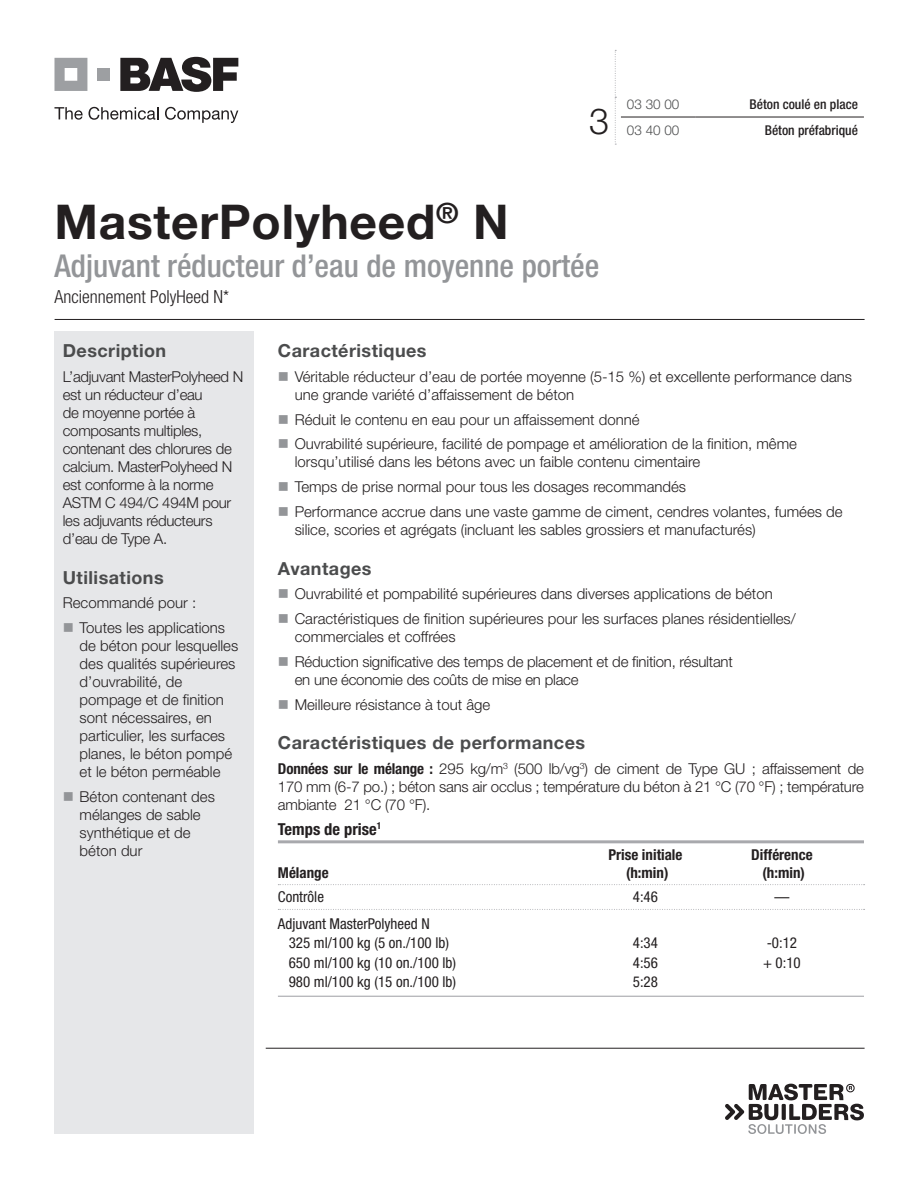
<style>
.page{position:relative;width:918px;height:1188px;background:#fff}
.page>*{position:absolute;margin:0;border:0;box-sizing:border-box;transform-origin:0 0}
.Product_Name{font:700 48px "Helvetica Neue LT Std";letter-spacing:.015em;color:#231f20}
.Large_Numbers_-_Left{font:300 36px "Helvetica Neue LT Std";color:#231f20}
.Gray_Descriptor_Subh{font:500 condensed 31.5px "Helvetica Neue LT Std";color:#939598}
.Section_Header{font:700 18px "Helvetica Neue LT Std";letter-spacing:.025em;color:#4b4c4d}
.Former_Name{font:300 condensed 18px "Helvetica Neue LT Std";color:#231f20}
.Table_Title{font:700 condensed 16.5px "Helvetica Neue LT Std";color:#231f20}
.Main_Bullet{font:300 15px/18px "Helvetica Neue LT Std";color:#231f20}
.Pg__1_Left_Column_Bo{font:300 15px/18px "Helvetica Neue LT Std";letter-spacing:-.02em;color:#231f20}
.Body_with_BOLD_INTRO{font:300 15px/18px "Helvetica Neue LT Std";letter-spacing:-.01em;color:#231f20;text-align:justify}
.Table_Bottom_Line{font:condensed 15px/19.5px "Helvetica Neue LT Std";color:#231f20}
.Table_Top_Line_BOLD{font:700 condensed 15px "Helvetica Neue LT Std";color:#231f20}
.Body{font:300 15px "Helvetica Neue LT Std";color:#231f20}
.Table_Body{font:condensed 15px "Helvetica Neue LT Std";color:#231f20}
.Bold_Description_-_R{font:500 condensed 13.5px "Helvetica Neue LT Std";color:#231f20}
.Middle_Numbers_-_Gra{font:300 13.5px "Helvetica Neue LT Std";color:#4b4c4d}
.s1{font-weight:700;font-stretch:condensed}
</style>
<div class="page">
<svg style="left:54px;top:107px;width:29px;height:13px"></svg>
<svg style="left:89px;top:107px;width:69px;height:13px"></svg>
<svg style="left:165px;top:107px;width:73px;height:16px"></svg>
<svg style="left:120px;top:57px;width:118px;height:35px"></svg>
<svg style="left:55px;top:58px;width:32px;height:33px"></svg>
<div style="left:98px;top:68px;width:12px;height:13px;background:#9d9fa2"></div>
<hr style="left:55px;top:319px;width:810px;height:1px;background:#231f20">
<div style="left:54px;top:331px;width:200px;height:803px;background:#e6e7e9"></div>
<svg style="left:725px;top:1084px;width:139px;height:50px"></svg>
<hr style="left:266px;top:1048px;width:599px;height:1px;background:#231f20">
<hr style="left:278px;top:840px;width:586px;height:3px;background:#a8a9ad">
<svg style="left:278px;top:884px;width:587px;height:1px"></svg>
<svg style="left:278px;top:909px;width:587px;height:1px"></svg>
<hr style="left:278px;top:996px;width:586px;height:1px;background:#a8a9ad">
<svg style="left:615px;top:50px;width:1px;height:95px"></svg>
<hr style="left:621px;top:117px;width:74px;height:1px;background:#231f20">
<hr style="left:695px;top:117px;width:169px;height:1px;background:#231f20">
<p class="Large_Numbers_-_Left" style="left:589px;top:99px;width:22px">3</p>
<p class="Middle_Numbers_-_Gra" style="left:627px;top:96px;width:54px">03 30 00</p>
<p class="Bold_Description_-_R" style="left:750px;top:96px;width:110px">Béton coulé en place</p>
<p class="Middle_Numbers_-_Gra" style="left:627px;top:121px;width:54px">03 40 00</p>
<p class="Bold_Description_-_R" style="left:765px;top:122px;width:95px">Béton préfabriqué</p>
<p class="Product_Name" style="left:55px;top:192px;width:456px">MasterPolyheed<sup>®</sup> N</p>
<p class="Gray_Descriptor_Subh" style="left:55px;top:247px;width:546px">Adjuvant réducteur d’eau de moyenne portée</p>
<p class="Former_Name" style="left:55px;top:286px;width:176px">Anciennement PolyHeed N*</p>
<p class="Section_Header" style="left:63px;top:339px;width:105px">Description</p>
<p class="Pg__1_Left_Column_Bo" style="left:63px;top:367px;width:182px">L’adjuvant MasterPolyheed N est un réducteur d’eau<br>de moyenne portée à composants multiples, contenant des chlorures de calcium. MasterPolyheed N est conforme à la norme<br>ASTM C 494/C 494M pour les adjuvants réducteurs d’eau de Type A.</p>
<p class="Section_Header" style="left:63px;top:566px;width:102px">Utilisations</p>
<p class="Body" style="left:63px;top:594px;width:135px">Recommandé pour :</p>
<p class="Main_Bullet" style="left:80px;top:618px;width:160px">Toutes les applications de béton pour lesquelles des qualités supérieures d’ouvrabilité, de pompage et de finition sont nécessaires, en particulier, les surfaces planes, le béton pompé et le béton perméable</p>
<p class="Main_Bullet" style="left:80px;top:787px;width:137px">Béton contenant des mélanges de sable synthétique et de béton dur</p>
<p class="Section_Header" style="left:278px;top:339px;width:150px">Caractéristiques</p>
<p class="Main_Bullet" style="left:295px;top:367px;width:559px">Véritable réducteur d’eau de portée moyenne (5-15 %) et excellente performance dans une grande variété d’affaissement de béton</p>
<p class="Main_Bullet" style="left:295px;top:410px;width:347px">Réduit le contenu en eau pour un affaissement donné</p>
<p class="Main_Bullet" style="left:295px;top:435px;width:504px">Ouvrabilité supérieure, facilité de pompage et amélioration de la finition, même lorsqu’utilisé dans les bétons avec un faible contenu cimentaire</p>
<p class="Main_Bullet" style="left:295px;top:477px;width:393px">Temps de prise normal pour tous les dosages recommandés</p>
<p class="Main_Bullet" style="left:295px;top:502px;width:549px">Performance accrue dans une vaste gamme de ciment, cendres volantes, fumées de silice, scories et agrégats (incluant les sables grossiers et manufacturés)</p>
<p class="Section_Header" style="left:278px;top:557px;width:95px">Avantages</p>
<p class="Main_Bullet" style="left:295px;top:585px;width:480px">Ouvrabilité et pompabilité supérieures dans diverses applications de béton</p>
<p class="Main_Bullet" style="left:295px;top:609px;width:503px">Caractéristiques de finition supérieures pour les surfaces planes résidentielles/ commerciales et coffrées</p>
<p class="Main_Bullet" style="left:295px;top:652px;width:440px">Réduction significative des temps de placement et de finition, résultant en une économie des coûts de mise en place</p>
<p class="Main_Bullet" style="left:295px;top:695px;width:197px">Meilleure résistance à tout âge</p>
<p class="Section_Header" style="left:278px;top:732px;width:309px">Caractéristiques de performances</p>
<p class="Body_with_BOLD_INTRO" style="left:278px;top:759px;width:588px"><span class="s1">Données sur le mélange :</span> 295 kg/m<sup>3</sup> (500 lb/vg<sup>3</sup>) de ciment de Type GU ; affaissement de 170 mm (6-7 po.) ; béton sans air occlus ; température du béton à 21 °C (70 °F) ; température ambiante 21 °C (70 °F).</p>
<p class="Table_Title" style="left:278px;top:819px;width:105px">Temps de prise<sup>1</sup></p>
<p class="Table_Top_Line_BOLD" style="left:608px;top:845px;width:76px">Prise initiale</p>
<p class="Table_Top_Line_BOLD" style="left:751px;top:845px;width:63px">Différence</p>
<p class="Table_Top_Line_BOLD" style="left:278px;top:863px;width:52px">Mélange</p>
<p class="Table_Top_Line_BOLD" style="left:626px;top:863px;width:44px">(h:min)</p>
<p class="Table_Top_Line_BOLD" style="left:763px;top:863px;width:44px">(h:min)</p>
<p class="Table_Body" style="left:278px;top:888px;width:48px">Contrôle</p>
<p class="Table_Body" style="left:633px;top:888px;width:27px">4:46</p>
<p class="Table_Body" style="left:774px;top:888px;width:16px">—</p>
<p class="Table_Bottom_Line" style="left:289px;top:913px;width:162px;text-indent:-11px">Adjuvant MasterPolyheed N<br>325 ml/100 kg (5 on./100 lb)</p>
<p class="Table_Bottom_Line" style="left:633px;top:933px;width:27px">4:34</p>
<p class="Table_Bottom_Line" style="left:767px;top:933px;width:32px">-0:12</p>
<p class="Table_Bottom_Line" style="left:289px;top:952px;width:169px">650 ml/100 kg (10 on./100 lb)</p>
<p class="Table_Bottom_Line" style="left:633px;top:952px;width:27px">4:56</p>
<p class="Table_Bottom_Line" style="left:763px;top:952px;width:39px">+ 0:10</p>
<p class="Table_Bottom_Line" style="left:289px;top:972px;width:169px">980 ml/100 kg (15 on./100 lb)</p>
<p class="Table_Bottom_Line" style="left:633px;top:972px;width:27px">5:28</p>
</div>
